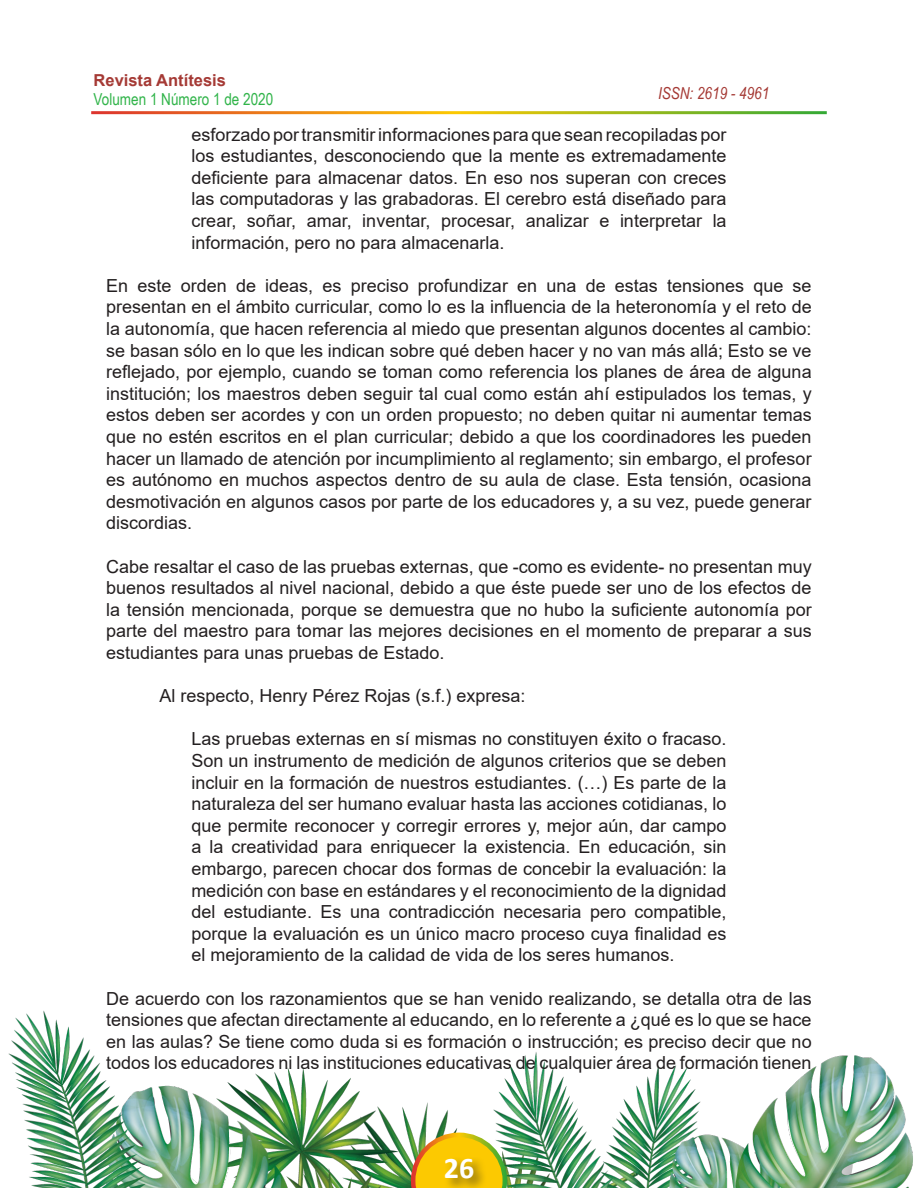
<style>
.page{position:relative;width:918px;height:1188px;background:#fff}
.page>*{position:absolute;margin:0;border:0;box-sizing:border-box;transform-origin:0 0}
.t1{font:700 30px "Calibri";color:#fff}
.t2{font:18px/21.6px "Arial";color:#231f20;text-align:justify}
.t3{font:16.5px "Arial Narrow";color:#31b44a}
.t4{font:700 16.5px "Arial";color:#a53a35}
.t5{font:italic 16.5px "Arial Narrow";color:#a53a35}
</style>
<div class="page">
<img style="left:8px;top:1010px;width:905px;height:178px">
<svg style="left:411px;top:1133px;width:96px;height:55px"></svg>
<div style="left:443px;top:1157px;width:44px;height:31px;background:#231f20;opacity:.54"></div>
<p class="t4" style="left:94px;top:68px;width:134px">Revista Antítesis</p>
<p class="t3" style="left:94px;top:88px;width:181px">Volumen 1 Número 1 de 2020</p>
<p class="t5" style="left:658px;top:81px;width:113px">ISSN: 2619 - 4961</p>
<p class="t2" style="left:191px;top:123px;width:537px">esforzado por transmitir informaciones para que sean recopiladas por los estudiantes, desconociendo que la mente es extremadamente deficiente para almacenar datos. En eso nos superan con creces las computadoras y las grabadoras. El cerebro está diseñado para crear, soñar, amar, inventar, procesar, analizar e interpretar la información, pero no para almacenarla.</p>
<p class="t2" style="left:106px;top:275px;width:707px">En este orden de ideas, es preciso profundizar en una de estas tensiones que se presentan en el ámbito curricular, como lo es la influencia de la heteronomía y el reto de la autonomía, que hacen referencia al miedo que presentan algunos docentes al cambio: se basan sólo en lo que les indican sobre qué deben hacer y no van más allá; Esto se ve reflejado, por ejemplo, cuando se toman como referencia los planes de área de alguna institución; los maestros deben seguir tal cual como están ahí estipulados los temas, y estos deben ser acordes y con un orden propuesto; no deben quitar ni aumentar temas que no estén escritos en el plan curricular; debido a que los coordinadores les pueden hacer un llamado de atención por incumplimiento al reglamento; sin embargo, el profesor es autónomo en muchos aspectos dentro de su aula de clase. Esta tensión, ocasiona desmotivación en algunos casos por parte de los educadores y, a su vez, puede generar discordias.</p>
<p class="t2" style="left:106px;top:555px;width:707px">Cabe resaltar el caso de las pruebas externas, que -como es evidente- no presentan muy buenos resultados al nivel nacional, debido a que éste puede ser uno de los efectos de la tensión mencionada, porque se demuestra que no hubo la suficiente autonomía por parte del maestro para tomar las mejores decisiones en el momento de preparar a sus estudiantes para unas pruebas de Estado.</p>
<p class="t2" style="left:159px;top:685px;width:368px">Al respecto, Henry Pérez Rojas (s.f.) expresa:</p>
<p class="t2" style="left:191px;top:728px;width:537px">Las pruebas externas en sí mismas no constituyen éxito o fracaso.<br>Son un instrumento de medición de algunos criterios que se deben incluir en la formación de nuestros estudiantes. (…) Es parte de la naturaleza del ser humano evaluar hasta las acciones cotidianas, lo que permite reconocer y corregir errores y, mejor aún, dar campo a la creatividad para enriquecer la existencia. En educación, sin embargo, parecen chocar dos formas de concebir la evaluación: la medición con base en estándares y el reconocimiento de la dignidad del estudiante. Es una contradicción necesaria pero compatible, porque la evaluación es un único macro proceso cuya finalidad es el mejoramiento de la calidad de vida de los seres humanos.</p>
<p class="t2" style="left:106px;top:987px;width:707px">De acuerdo con los razonamientos que se han venido realizando, se detalla otra de las tensiones que afectan directamente al educando, en lo referente a ¿qué es lo que se hace en las aulas? Se tiene como duda si es formación o instrucción; es preciso decir que no todos los educadores ni las instituciones educativas de cualquier área de formación tienen</p>
<h1 class="t1" style="left:444px;top:1147px;width:32px">26</h1>
</div>
